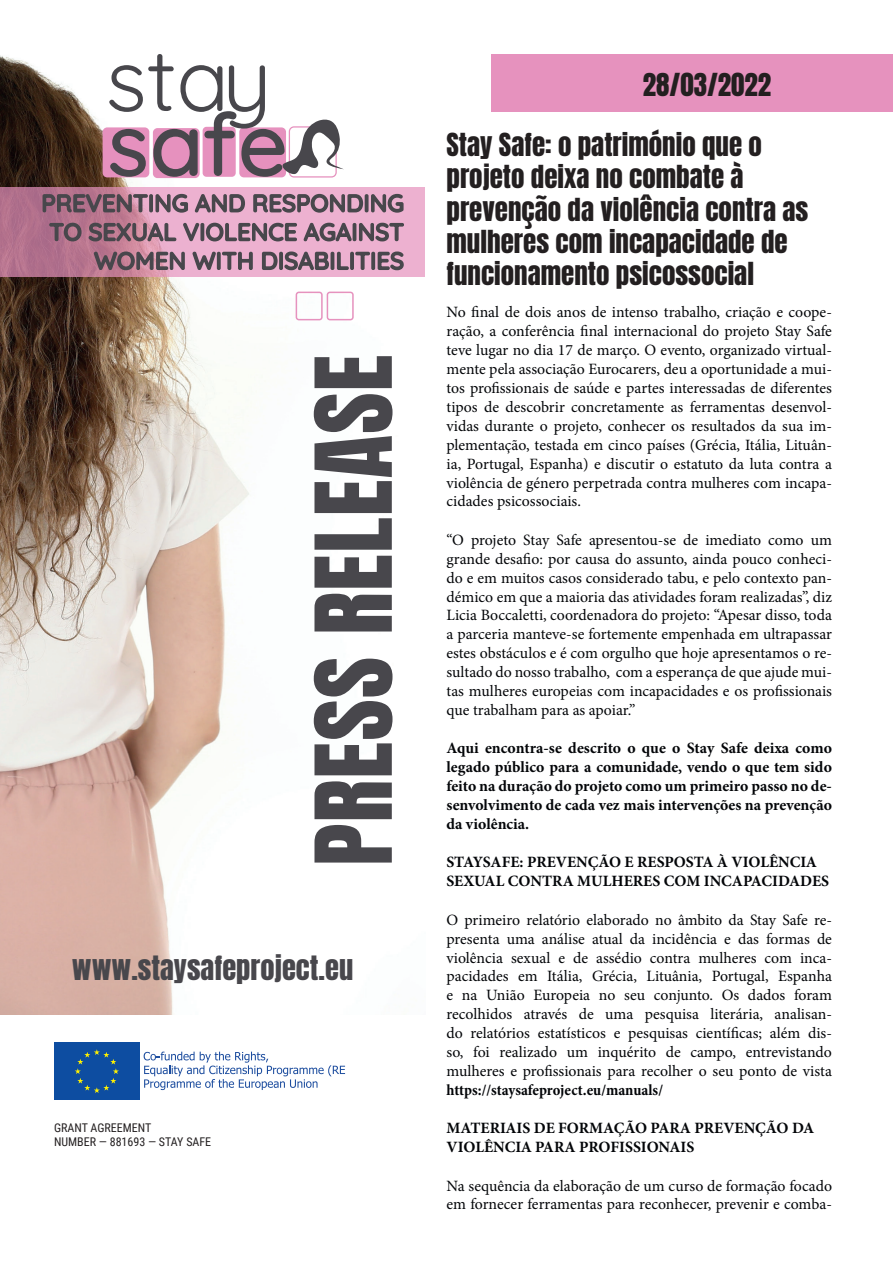
<style>
.page{position:relative;width:893px;height:1263px;background:#fff}
.page>*{position:absolute;margin:0;border:0;box-sizing:border-box;transform-origin:0 0}
.t1{font:90px "Anton";letter-spacing:.01em;color:#48474c}
.t2{font:28.5px "Anton";color:#48474c}
.t3{font:27px/32.4px "Anton";color:#231f20}
.t4{font:15.75px/18.9px "Minion Pro";color:#030508;text-align:justify}
.t5{font:700 15.75px/18.9px "Minion Pro";color:#030508}
.t6{font:700 condensed 15.75px "Minion Pro";letter-spacing:-.005em;color:#030508}
.t7{font:12px/14.4px "Roboto Condensed";color:#231f20}
</style>
<div class="page">
<img style="left:0;top:55px;width:352px;height:959px">
<div style="left:327px;top:292px;width:27px;height:28px;border:2px solid #e692be;border-radius:3px"></div>
<div style="left:296px;top:292px;width:27px;height:28px;border:2px solid #e692be;border-radius:3px"></div>
<div style="left:54px;top:1043px;width:86px;height:57px;background:#0d4da1"></div>
<svg style="left:75px;top:1049px;width:44px;height:44px"></svg>
<svg style="left:144px;top:1051px;width:201px;height:39px"></svg>
<div style="left:491px;top:54px;width:402px;height:57px;background:#e692be"></div>
<svg style="left:0;top:187px;width:425px;height:90px"></svg>
<div style="left:103px;top:127px;width:46px;height:50px;background:#e691be;border-radius:5px"></div>
<svg style="left:109px;top:54px;width:235px;height:124px"></svg>
<svg style="left:93px;top:250px;width:312px;height:21px"></svg>
<svg style="left:41px;top:189px;width:364px;height:54px"></svg>
<h1 class="t1" style="left:308px;top:866px;width:513px;rotate:-90deg">PRESS RELEASE</h1>
<h2 class="t2" style="left:72px;top:953px;width:283px">www.staysafeproject.eu</h2>
<p class="t7" style="left:54px;top:1120px;width:159px">GRANT AGREEMENT<br>NUMBER — 881693 — STAY SAFE</p>
<h3 class="t3" style="left:643px;top:70px;width:130px">28/03/2022</h3>
<h3 class="t3" style="left:446px;top:130px;width:363px">Stay Safe: o património que o projeto deixa no combate à prevenção da violência contra as mulheres com incapacidade de funcionamento psicossocial</h3>
<p class="t4" style="left:446px;top:303px;width:387px">No final de dois anos de intenso trabalho, criação e coope&shy;ração, a conferência final internacional do projeto Stay Safe teve lugar no dia 17 de março. O evento, organizado virtual&shy;mente pela associação Eurocarers, deu a oportunidade a mui&shy;tos profissionais de saúde e partes interessadas de diferentes tipos de descobrir concretamente as ferramentas desenvol&shy;vidas durante o projeto, conhecer os resultados da sua im&shy;plementação, testada em cinco países (Grécia, Itália, Lituân&shy;ia, Portugal, Espanha) e discutir o estatuto da luta contra a violência de género perpetrada contra mulheres com incapa&shy;cidades psicossociais.</p>
<p class="t4" style="left:446px;top:530px;width:387px">“O projeto Stay Safe apresentou-se de imediato como um grande desafio: por causa do assunto, ainda pouco conheci&shy;do e em muitos casos considerado tabu, e pelo contexto pan&shy;démico em que a maioria das atividades foram realizadas”, diz Licia Boccaletti, coordenadora do projeto: “Apesar disso, toda a parceria manteve-se fortemente empenhada em ultrapassar estes obstáculos e é com orgulho que hoje apresentamos o re&shy;sultado do nosso trabalho, com a esperança de que ajude mui&shy;tas mulheres europeias com incapacidades e os profissionais que trabalham para as apoiar.”</p>
<p class="t5" style="left:446px;top:739px;width:387px;text-align:justify">Aqui encontra-se descrito o que o Stay Safe deixa como legado público para a comunidade, vendo o que tem sido feito na duração do projeto como um primeiro passo no de&shy;senvolvimento de cada vez mais intervenções na prevenção da violência.</p>
<p class="t5" style="left:446px;top:853px;width:384px">STAYSAFE: PREVENÇÃO E RESPOSTA À VIOLÊNCIA<br>SEXUAL CONTRA MULHERES COM INCAPACIDADES</p>
<p class="t4" style="left:446px;top:910px;width:387px">O primeiro relatório elaborado no âmbito da Stay Safe re&shy;presenta uma análise atual da incidência e das formas de violência sexual e de assédio contra mulheres com inca&shy;pacidades em Itália, Grécia, Lituânia, Portugal, Espanha e na União Europeia no seu conjunto. Os dados foram recolhidos através de uma pesquisa literária, analisan&shy;do relatórios estatísticos e pesquisas científicas; além dis&shy;so, foi realizado um inquérito de campo, entrevistando mulheres e profissionais para recolher o seu ponto de vista</p>
<p class="t6" style="left:446px;top:1079px;width:218px">https://staysafeproject.eu/manuals/</p>
<p class="t5" style="left:446px;top:1118px;width:369px">MATERIAIS DE FORMAÇÃO PARA PREVENÇÃO DA<br>VIOLÊNCIA PARA PROFISSIONAIS</p>
<p class="t4" style="left:446px;top:1176px;width:387px">Na sequência da elaboração de um curso de formação focado em fornecer ferramentas para reconhecer, prevenir e comba-</p>
</div>
